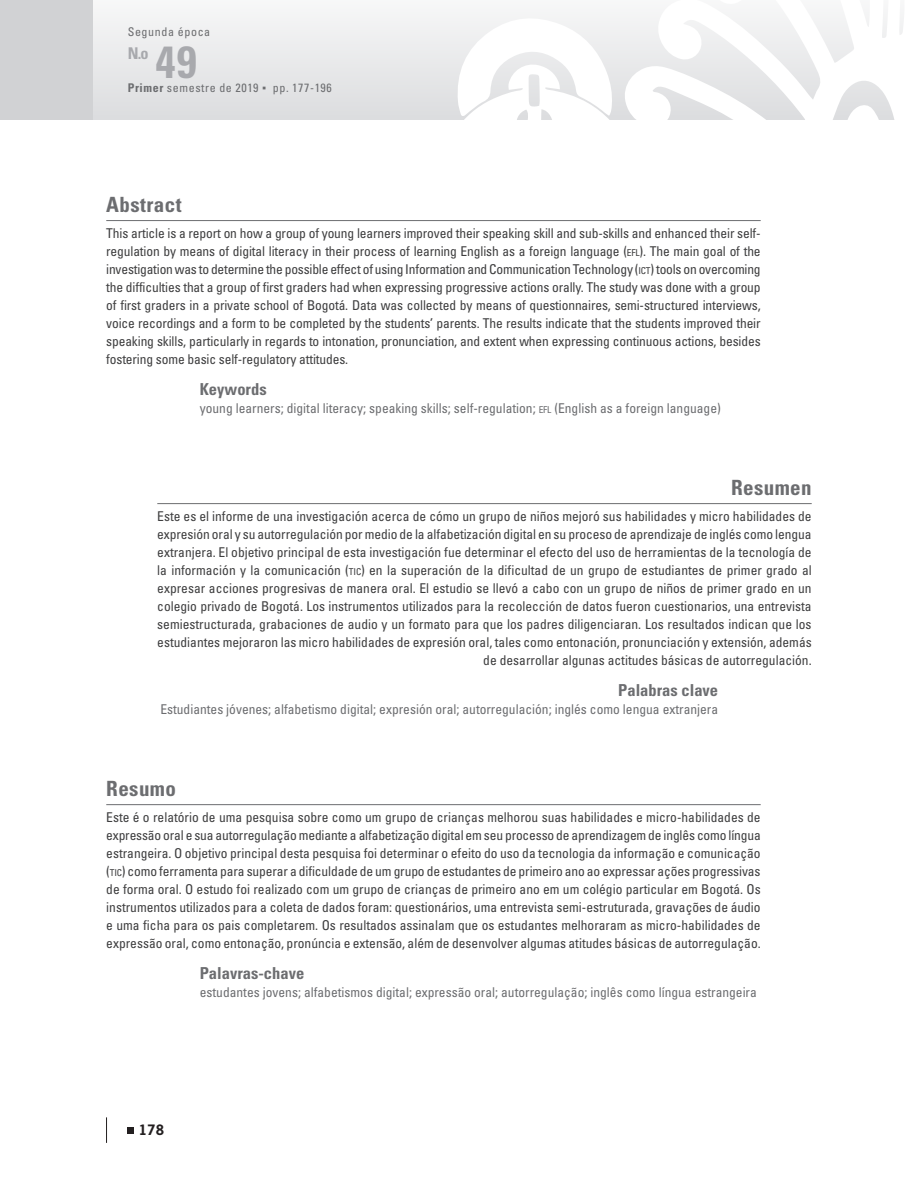
<style>
.page{position:relative;width:918px;height:1188px;background:#fff}
.page>*{position:absolute;margin:0;border:0;box-sizing:border-box;transform-origin:0 0}
.t1{font:700 condensed 45px "Univers LT Std";color:#a8a9ad}
.ResumenT{font:700 condensed 21px "Univers LT Std";letter-spacing:.02em;color:#6c6d70}
.Abstract_T{font:700 condensed 21px "Univers LT Std";letter-spacing:.02em;color:#6c6d70}
.Resumo_T{font:700 condensed 21px "Univers LT Std";letter-spacing:.02em;color:#6c6d70}
.Palavras-chave_T{font:700 condensed 16.5px "Univers LT Std";color:#6c6d70}
.Keywords_T{font:700 condensed 16.5px "Univers LT Std";color:#6c6d70}
.PalabrasC_EspT{font:700 condensed 16.5px "Univers LT Std";color:#6c6d70}
.t2{font:700 condensed 16.2px "Univers LT Std";color:#a8a9ad}
.Abstract_Tx{font:condensed 13.5px/18px "Univers LT Std";color:#3e3e3f;text-align:right}
.Resumo_Tx{font:condensed 13.5px/18px "Univers LT Std";color:#3e3e3f;text-align:justify}
.ResumenTx{font:condensed 13.5px/18px "Univers LT Std";letter-spacing:-.01em;color:#3e3e3f;text-align:justify}
.Keyword_Tx{font:condensed 13.5px "Univers LT Std";color:#6c6d70}
.Palavras-chave_Tx{font:condensed 13.5px "Univers LT Std";color:#6c6d70}
.palabras_EspaTX{font:condensed 13.5px "Univers LT Std";color:#6c6d70}
.t3{font:700 13.5px "News Gothic Std";color:#231f20}
.t4{font:condensed 12px "Univers LT Std";letter-spacing:.05em;color:#6c6d70}
.s1{font-weight:700}
.s2{font-family:"Arial";font-stretch:normal}
.s3{font-size:9.45px}
</style>
<div class="page">
<div style="left:94px;top:0;width:824px;height:119px;background:linear-gradient(to bottom,#f7f8f8,#dcdddf)"></div>
<svg style="left:436px;top:0;width:482px;height:119px"></svg>
<svg style="left:128px;top:1128px;width:6px;height:6px"></svg>
<svg style="left:106px;top:1117px;width:1px;height:26px"></svg>
<div style="left:0;top:0;width:93px;height:119px;background:#d1d2d4"></div>
<hr style="left:106px;top:220px;width:655px;height:1px;background:#6c6d70">
<hr style="left:157px;top:503px;width:655px;height:1px;background:#6c6d70">
<hr style="left:106px;top:804px;width:655px;height:1px;background:#6c6d70">
<p class="t4" style="left:128px;top:24px;width:84px">Segunda época</p>
<p class="t2" style="left:128px;top:43px;width:22px">N.o</p>
<h1 class="t1" style="left:156px;top:34px;width:43px">49</h1>
<p class="t4" style="left:128px;top:80px;width:206px"><span class="s1">Primer</span> semestre de 2019 <span class="s2">▪</span> pp. 177-196</p>
<p class="ResumenT" style="left:106px;top:191px;width:77px">Abstract</p>
<p class="ResumenTx" style="left:106px;top:224px;width:656px">This article is a report on how a group of young learners improved their speaking skill and sub-skills and enhanced their self&shy;regulation by means of digital literacy in their process of learning English as a foreign language (<span class="s3">EFL</span>). The main goal of the investigation was to determine the possible effect of using Information and Communication Technology (<span class="s3">ICT</span>) tools on overcoming the difficulties that a group of first graders had when expressing progressive actions orally. The study was done with a group of first graders in a private school of Bogotá. Data was collected by means of questionnaires, semi-structured interviews, voice recordings and a form to be completed by the students’ parents. The results indicate that the students improved their speaking skills, particularly in regards to intonation, pronunciation, and extent when expressing continuous actions, besides fostering some basic self-regulatory attitudes.</p>
<p class="PalabrasC_EspT" style="left:200px;top:379px;width:68px">Keywords</p>
<p class="palabras_EspaTX" style="left:200px;top:400px;width:523px">young learners; digital literacy; speaking skills; self-regulation; <span class="s3">EFL</span> (English as a foreign language)</p>
<p class="Abstract_T" style="left:731px;top:474px;width:82px">Resumen</p>
<p class="Abstract_Tx" style="left:157px;top:507px;width:656px">Este es el informe de una investigación acerca de cómo un grupo de niños mejoró sus habilidades y micro habilidades de expresión oral y su autorregulación por medio de la alfabetización digital en su proceso de aprendizaje de inglés como lengua extranjera. El objetivo principal de esta investigación fue determinar el efecto del uso de herramientas de la tecnología de la información y la comunicación (<span class="s3">TIC</span>) en la superación de la dificultad de un grupo de estudiantes de primer grado al expresar acciones progresivas de manera oral. El estudio se llevó a cabo con un grupo de niños de primer grado en un colegio privado de Bogotá. Los instrumentos utilizados para la recolección de datos fueron cuestionarios, una entrevista semiestructurada, grabaciones de audio y un formato para que los padres diligenciaran. Los resultados indican que los estudiantes mejoraron las micro habilidades de expresión oral, tales como entonación, pronunciación y extensión, además de desarrollar algunas actitudes básicas de autorregulación.</p>
<p class="Keywords_T" style="left:618px;top:680px;width:101px">Palabras clave</p>
<p class="Keyword_Tx" style="left:160px;top:701px;width:559px">Estudiantes jóvenes; alfabetismo digital; expresión oral; autorregulación; inglés como lengua extranjera</p>
<p class="Resumo_T" style="left:106px;top:775px;width:71px">Resumo</p>
<p class="Resumo_Tx" style="left:106px;top:808px;width:656px">Este é o relatório de uma pesquisa sobre como um grupo de crianças melhorou suas habilidades e micro-habilidades de expressão oral e sua autorregulação mediante a alfabetização digital em seu processo de aprendizagem de inglês como língua estrangeira. O objetivo principal desta pesquisa foi determinar o efeito do uso da tecnologia da informação e comunicação (<span class="s3">TIC</span>) como ferramenta para superar a dificuldade de um grupo de estudantes de primeiro ano ao expressar ações progressivas de forma oral. O estudo foi realizado com um grupo de crianças de primeiro ano em um colégio particular em Bogotá. Os instrumentos utilizados para a coleta de dados foram: questionários, uma entrevista semi-estruturada, gravações de áudio e uma ficha para os pais completarem. Os resultados assinalam que os estudantes melhoraram as micro-habilidades de expressão oral, como entonação, pronúncia e extensão, além de desenvolver algumas atitudes básicas de autorregulação.</p>
<p class="Palavras-chave_T" style="left:200px;top:963px;width:106px">Palavras-chave</p>
<p class="Palavras-chave_Tx" style="left:200px;top:984px;width:559px">estudantes jovens; alfabetismos digital; expressão oral; autorregulação; inglês como língua estrangeira</p>
<p class="t3" style="left:139px;top:1121px;width:27px">178</p>
</div>
